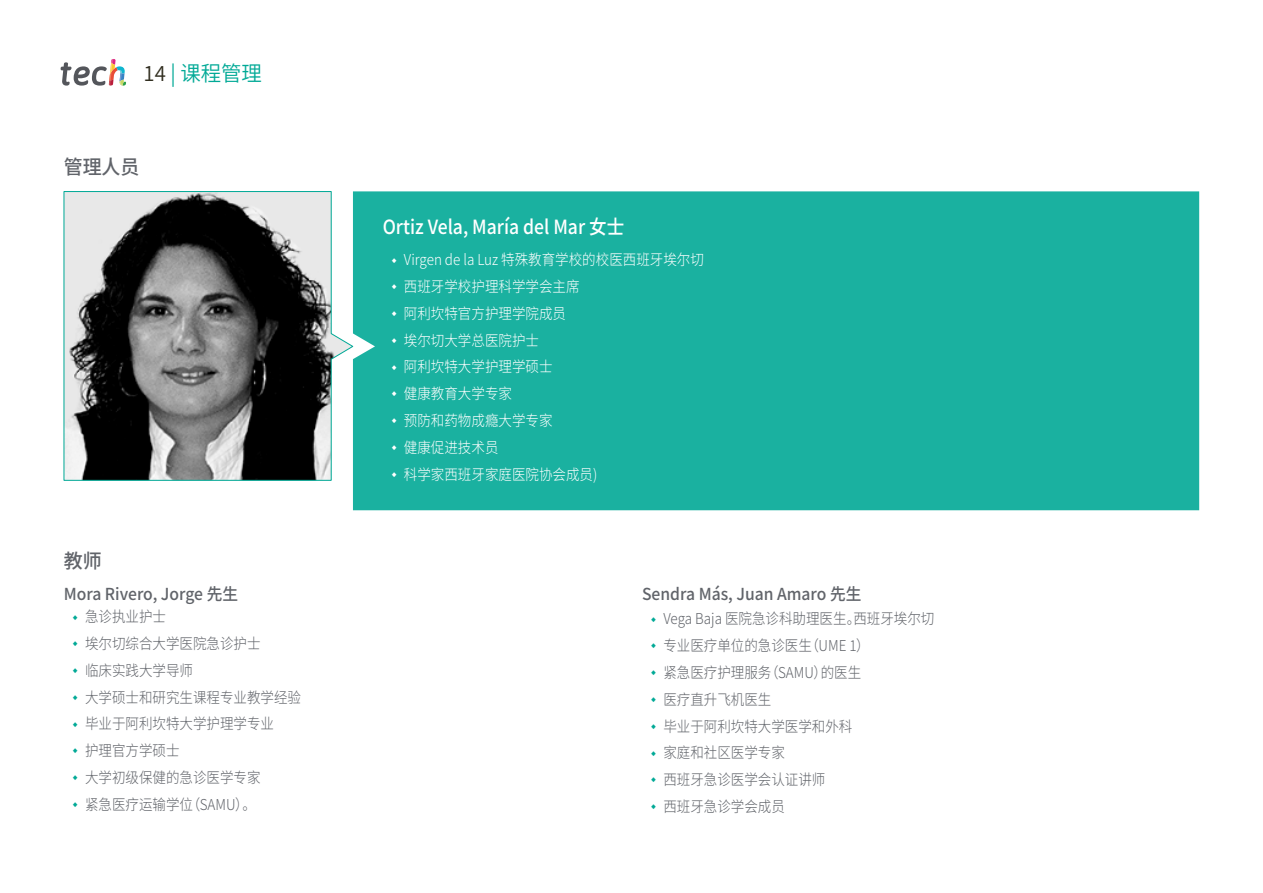
<style>
.page{position:relative;width:1263px;height:893px;background:#fff}
.page>*{position:absolute;margin:0;border:0;box-sizing:border-box;transform-origin:0 0}
.t1{font:21px "Source Han Sans CN";color:#00a996}
.t2{font:500 19.5px "Source Han Sans CN";color:#fff;scale:.9 1}
.t3{font:500 19.5px "Source Han Sans CN";color:#61646a}
.t4{font:500 16.5px "Source Han Sans CN";color:#61646a;scale:.95 1}
.t5{font:300 15px/26.7px "Source Han Sans CN";color:#61646a;scale:.9 1}
.t6{font:300 15px/26.7px "Source Han Sans CN";color:#fff;scale:.9 1}
.s1{color:#312e20}
</style>
<div class="page">
<div style="left:353px;top:191px;width:846px;height:319px;background:#1ab1a0"></div>
<svg style="left:64px;top:191px;width:289px;height:290px;background:#6e7070"></svg>
<svg style="left:61px;top:59px;width:65px;height:27px"></svg>
<svg style="left:392px;top:258px;width:5px;height:5px"></svg>
<svg style="left:392px;top:285px;width:5px;height:5px"></svg>
<svg style="left:392px;top:311px;width:5px;height:5px"></svg>
<svg style="left:392px;top:338px;width:5px;height:5px"></svg>
<svg style="left:392px;top:365px;width:5px;height:5px"></svg>
<svg style="left:392px;top:392px;width:5px;height:5px"></svg>
<svg style="left:392px;top:418px;width:5px;height:5px"></svg>
<svg style="left:392px;top:445px;width:5px;height:5px"></svg>
<svg style="left:392px;top:472px;width:5px;height:5px"></svg>
<h1 class="t1" style="left:144px;top:61px;width:120px"><span class="s1">14</span> | 课程管理</h1>
<h2 class="t3" style="left:64px;top:156px;width:77px">管理人员</h2>
<h2 class="t3" style="left:64px;top:550px;width:39px">教师</h2>
<p class="t4" style="left:64px;top:585px;width:185px">Mora Rivero, Jorge 先生</p>
<p class="t5" style="left:85px;top:604px;width:241px">急诊执业护士<br>埃尔切综合大学医院急诊护士<br>临床实践大学导师<br>大学硕士和研究生课程专业教学经验毕业于阿利坎特大学护理学专业<br>护理官方学硕士<br>大学初级保健的急诊医学专家<br>紧急医疗运输学位（SAMU）。</p>
<h2 class="t2" style="left:383px;top:216px;width:270px">Ortiz Vela, María del Mar 女士</h2>
<p class="t6" style="left:404px;top:247px;width:335px">Virgen de la Luz 特殊教育学校的校医西班牙埃尔切西班牙学校护理科学学会主席<br>阿利坎特官方护理学院成员<br>埃尔切大学总医院护士<br>阿利坎特大学护理学硕士<br>健康教育大学专家<br>预防和药物成瘾大学专家<br>健康促进技术员<br>科学家西班牙家庭医院协会成员)</p>
<p class="t4" style="left:642px;top:585px;width:232px">Sendra Más, Juan Amaro 先生</p>
<p class="t5" style="left:663px;top:606px;width:303px">Vega Baja 医院急诊科助理医生。西班牙埃尔切专业医疗单位的急诊医生（UME 1）<br>紧急医疗护理服务（SAMU）的医生<br>医疗直升飞机医生<br>毕业于阿利坎特大学医学和外科<br>家庭和社区医学专家<br>西班牙急诊医学会认证讲师<br>西班牙急诊学会成员</p>
</div>
